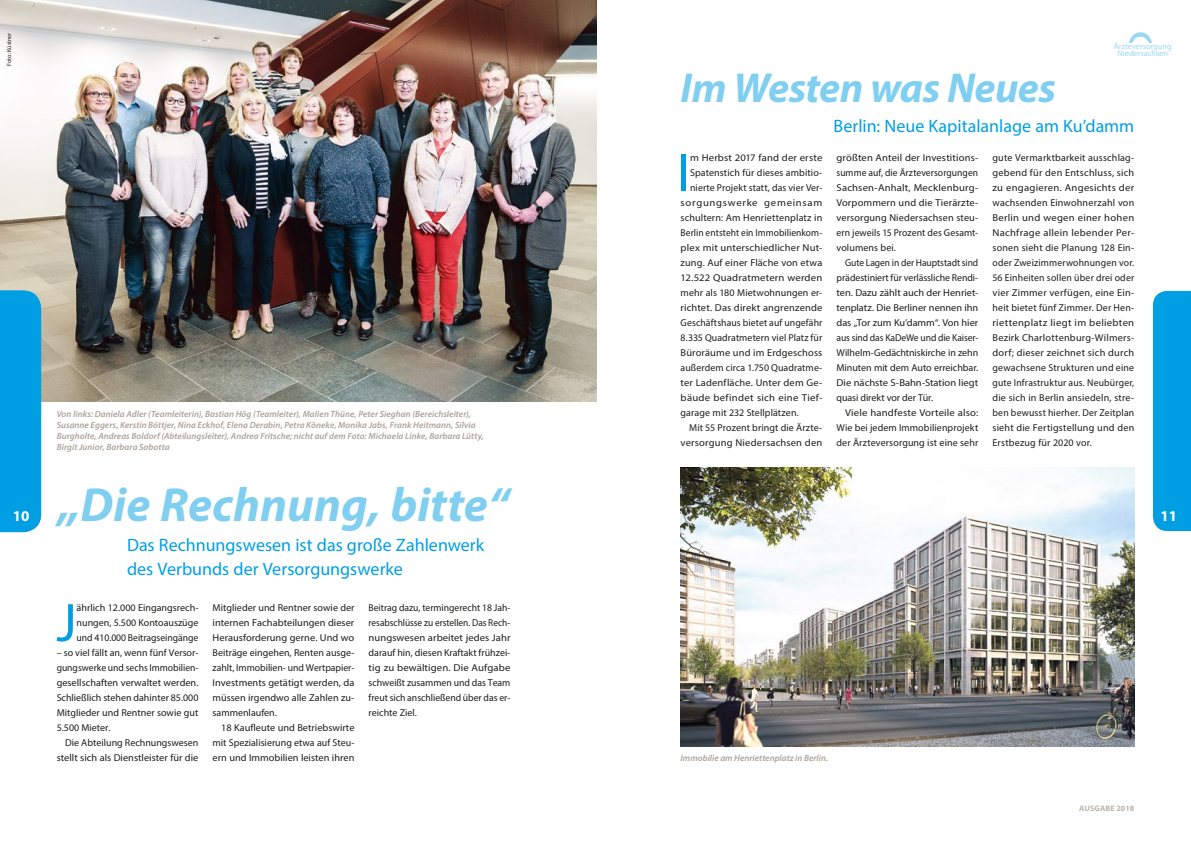
<style>
.page{position:relative;width:1191px;height:842px;background:#fff}
.page>*{position:absolute;margin:0;border:0;box-sizing:border-box;transform-origin:0 0}
.t1{font:54.5px "Myriad Pro";color:#009fe3}
.t2{font:italic 700 48px "Myriad Pro";color:#80cff1}
.t3{font:italic 700 42px "Myriad Pro";letter-spacing:-.015em;color:#80cff1}
.t4{font:18px/24px "Myriad Pro";color:#009fe3}
.t5{font:700 15px "Myriad Pro";color:#fff}
.t6{font:10px/15px "Myriad Pro";letter-spacing:.005em;color:#1d1d1b;text-align:justify}
.t7{font:10px/15px "Myriad Pro";letter-spacing:.005em;color:#1d1d1b;text-align:justify;scale:.96 1}
.t8{font:10px/15px "Myriad Pro";letter-spacing:.005em;color:#1d1d1b;text-align:justify;scale:1.06 1}
.t9{font:10px/15px "Myriad Pro";letter-spacing:.005em;color:#1d1d1b;text-align:justify;scale:1.07 1}
.t10{font:10px "Myriad Pro";letter-spacing:.005em;color:#1d1d1b;scale:1.05 1}
.t11{font:10px "Myriad Pro";letter-spacing:.005em;color:#1d1d1b;scale:.95 1}
.t12{font:10px "Myriad Pro";letter-spacing:.025em;color:#1d1d1b;scale:1.07 1}
.t13{font:10px "Myriad Pro";letter-spacing:.005em;color:#1d1d1b;scale:1.04 1}
.t14{font:10px "Myriad Pro";letter-spacing:.065em;color:#1d1d1b;scale:1.07 1}
.t15{font:italic 600 9px/11px "Myriad Pro";letter-spacing:.005em;color:#aca29a}
.t16{font:8.2px/7.2px "Myriad Pro";color:#99d8f4;text-align:center}
.t17{font:700 8px "Myriad Pro";letter-spacing:.02em;color:#bcb4ac}
.t18{font:6px "Myriad Pro";color:#1d1d1b}
</style>
<div class="page">
<img style="left:0;top:0;width:596px;height:402px">
<img style="left:680px;top:468px;width:454px;height:278px">
<div style="left:0;top:291px;width:41px;height:241px;background:#009fe3"></div>
<div style="left:1153px;top:291px;width:38px;height:240px;background:#009fe3"></div>
<svg style="left:1129px;top:32px;width:23px;height:11px"></svg>
<p class="t18" style="left:5px;top:66px;width:35px;rotate:-90deg">Foto: Küstner</p>
<p class="t15" style="left:57px;top:408px;width:429px">Von links: Daniela Adler (Teamleiterin), Bastian Hög (Teamleiter), Malien Thüne, Peter Sieghan (Bereichsleiter), Susanne Eggers, Kerstin Böttjer, Nina Eckhof, Elena Derabin, Petra Köneke, Monika Jabs, Frank Heitmann, Silvia Burgholte, Andreas Boldorf (Abteilungsleiter), Andrea Fritsche; nicht auf dem Foto: Michaela Linke, Barbara Lütty, Birgit Junior, Barbara Sobotta</p>
<p class="t16" style="left:1113px;top:42px;width:59px">Ärzteversorgung<br>Niedersachsen</p>
<h3 class="t3" style="left:680px;top:60px;width:377px">Im Westen was Neues</h3>
<h3 class="t4" style="left:833px;top:113px;width:302px">Berlin: Neue Kapitalanlage am Ku’damm</h3>
<h1 class="t1" style="left:676px;top:139px;width:15px">I</h1>
<p class="t8" style="left:690px;top:150px;width:126px">m Herbst 2017 fand der erste</p>
<p class="t6" style="left:690px;top:165px;width:134px">Spatenstich für dieses ambitio-</p>
<p class="t6" style="left:690px;top:180px;width:134px">nierte Projekt statt, das vier Ver-</p>
<p class="t14" style="left:680px;top:196px;width:134px">sorgungswerke gemeinsam</p>
<p class="t6" style="left:680px;top:210px;width:143px">schultern: Am Henriettenplatz in</p>
<p class="t11" style="left:680px;top:226px;width:151px">Berlin entsteht ein Immobilienkom-</p>
<p class="t8" style="left:680px;top:240px;width:135px">plex mit unterschiedlicher Nut-</p>
<p class="t6" style="left:680px;top:255px;width:143px">zung. Auf einer Fläche von etwa</p>
<p class="t9" style="left:680px;top:270px;width:134px">12.522 Quadratmetern werden</p>
<p class="t6" style="left:680px;top:285px;width:143px">mehr als 180 Mietwohnungen er-</p>
<p class="t10" style="left:680px;top:301px;width:136px">richtet. Das direkt angrenzende</p>
<p class="t6" style="left:680px;top:315px;width:143px">Geschäftshaus bietet auf ungefähr</p>
<p class="t6" style="left:680px;top:330px;width:143px">8.335 Quadratmetern viel Platz für</p>
<p class="t13" style="left:680px;top:346px;width:138px">Büroräume und im Erdgeschoss</p>
<p class="t6" style="left:680px;top:360px;width:143px">außerdem circa 1.750 Quadratme-</p>
<p class="t10" style="left:680px;top:376px;width:136px">ter Ladenfläche. Unter dem Ge-</p>
<p class="t12" style="left:680px;top:391px;width:134px">bäude befindet sich eine Tief-</p>
<p class="t6" style="left:680px;top:405px;width:120px">garage mit 232 Stellplätzen.</p>
<p class="t6" style="left:689px;top:420px;width:135px">Mit 55 Prozent bringt die Ärzte-</p>
<p class="t8" style="left:680px;top:435px;width:135px">versorgung Niedersachsen den</p>
<p class="t8" style="left:836px;top:150px;width:135px">größten Anteil der Investitions&shy;summe auf, die Ärzteversorgungen Sachsen-Anhalt, Mecklenburg-Vorpommern und die Tierärzte&shy;versorgung Niedersachsen steu&shy;ern jeweils 15 Prozent des Gesamt&shy;volumens bei.</p>
<p class="t7" style="left:836px;top:255px;width:149px;text-indent:9px">Gute Lagen in der Hauptstadt sind prädestiniert für verlässliche Rendi&shy;ten. Dazu zählt auch der Henriet&shy;tenplatz. Die Berliner nennen ihn das „Tor zum Ku’damm“. Von hier aus sind das KaDeWe und die Kaiser-Wilhelm-Gedächtniskirche in zehn Minuten mit dem Auto erreichbar.<br>Die nächste S-Bahn-Station liegt quasi direkt vor der Tür.</p>
<p class="t9" style="left:836px;top:405px;width:134px;text-indent:9px">Viele handfeste Vorteile also:<br>Wie bei jedem Immobilienprojekt der Ärzteversorgung ist eine sehr</p>
<p class="t6" style="left:992px;top:150px;width:143px">gute Vermarktbarkeit ausschlag&shy;gebend für den Entschluss, sich zu engagieren. Angesichts der wachsenden Einwohnerzahl von Berlin und wegen einer hohen Nachfrage allein lebender Per&shy;sonen sieht die Planung 128 Ein&shy;oder Zweizimmerwohnungen vor.<br>56 Einheiten sollen über drei oder vier Zimmer verfügen, eine Ein&shy;heit bietet fünf Zimmer. Der Hen&shy;riettenplatz liegt im beliebten Bezirk Charlottenburg-Wilmers&shy;dorf; dieser zeichnet sich durch gewachsene Strukturen und eine gute Infrastruktur aus. Neubürger, die sich in Berlin ansiedeln, stre&shy;ben bewusst hierher. Der Zeitplan sieht die Fertigstellung und den Erstbezug für 2020 vor.</p>
<h2 class="t2" style="left:58px;top:474px;width:453px">„Die Rechnung, bitte“</h2>
<h3 class="t5" style="left:13px;top:506px;width:18px">10</h3>
<h3 class="t5" style="left:1160px;top:506px;width:18px">11</h3>
<h3 class="t4" style="left:127px;top:533px;width:359px">Das Rechnungswesen ist das große Zahlenwerk des Verbunds der Versorgungswerke</h3>
<h1 class="t1" style="left:56px;top:589px;width:22px">J</h1>
<p class="t6" style="left:77px;top:600px;width:123px">ährlich 12.000 Eingangsrech&shy;nungen, 5.500 Kontoauszüge und 410.000 Beitragseingänge</p>
<p class="t6" style="left:57px;top:645px;width:143px">– so viel fällt an, wenn fünf Versor&shy;gungswerke und sechs Immobilien&shy;gesellschaften verwaltet werden.<br>Schließlich stehen dahinter 85.000<br>Mitglieder und Rentner sowie gut 5.500 Mieter.</p>
<p class="t6" style="left:57px;top:735px;width:143px;text-align:right">Die Abteilung Rechnungswesen stellt sich als Dienstleister für die</p>
<p class="t6" style="left:213px;top:600px;width:143px">Mitglieder und Rentner sowie der internen Fachabteilungen dieser Herausforderung gerne. Und wo Beiträge eingehen, Renten ausge&shy;zahlt, Immobilien- und Wertpapier-Investments getätigt werden, da müssen irgendwo alle Zahlen zu&shy;sammenlaufen.</p>
<p class="t6" style="left:213px;top:720px;width:143px;text-indent:9px">18 Kaufleute und Betriebswirte mit Spezialisierung etwa auf Steu&shy;ern und Immobilien leisten ihren</p>
<p class="t6" style="left:368px;top:600px;width:143px">Beitrag dazu, termingerecht 18 Jah&shy;resabschlüsse zu erstellen. Das Rech&shy;nungswesen arbeitet jedes Jahr darauf hin, diesen Kraftakt frühzei&shy;tig zu bewältigen. Die Aufgabe schweißt zusammen und das Team freut sich anschließend über das er&shy;reichte Ziel.</p>
<p class="t15" style="left:680px;top:752px;width:149px">Immobilie am Henriettenplatz in Berlin.</p>
<p class="t17" style="left:1079px;top:803px;width:57px">AUSGABE 2018</p>
</div>
